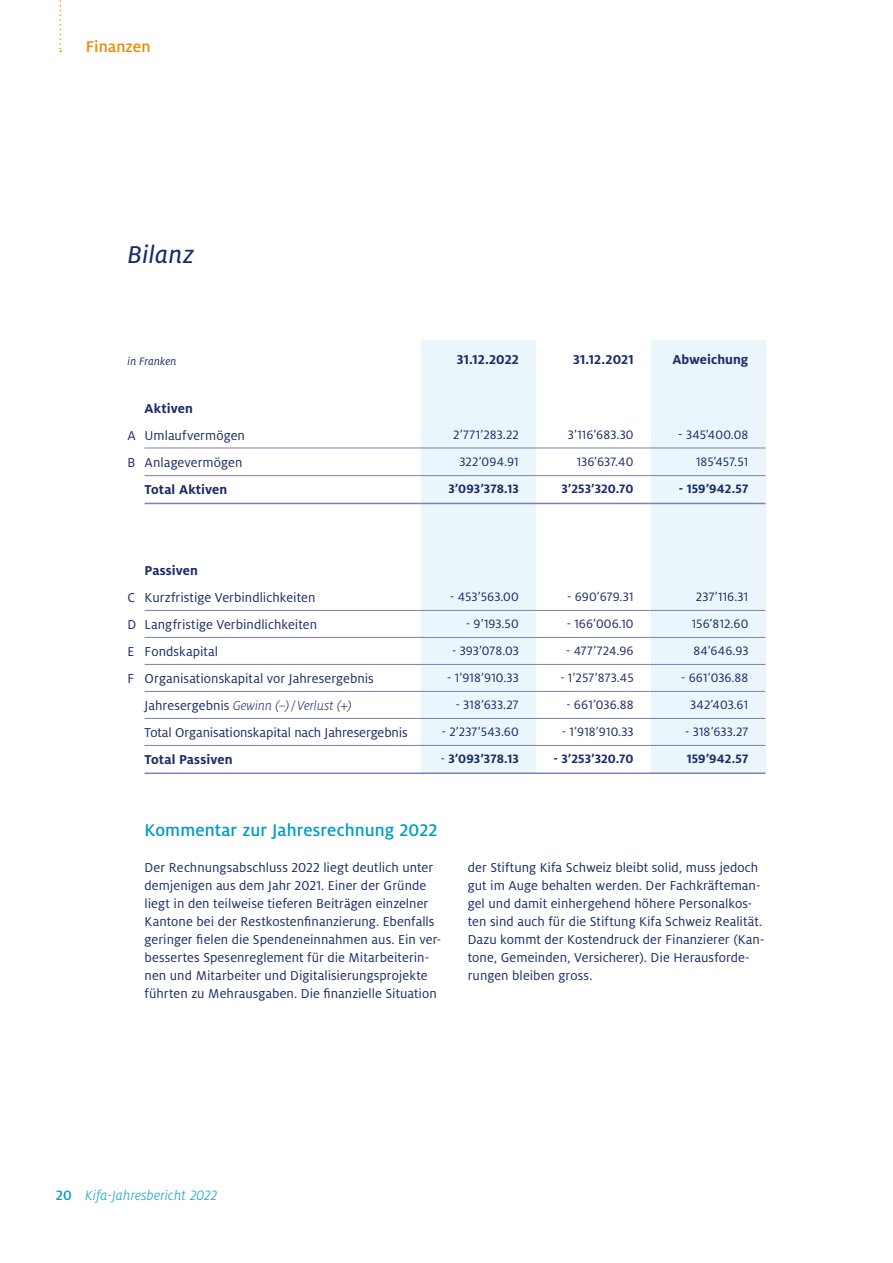
<style>
.page{position:relative;width:893px;height:1263px;background:#fff}
.page>*{position:absolute;margin:0;border:0;box-sizing:border-box;transform-origin:0 0}
.t1{font:27px "Milo Pro Text Ita";letter-spacing:.01em;color:#1a2b68}
.t2{font:500 18.75px "Milo Pro";letter-spacing:.005em;color:#009dc5}
.t3{font:500 17.25px "Milo Pro";letter-spacing:.005em;color:#f18700}
.t4{font:italic 300 15px "Milo Pro";letter-spacing:.015em;color:#009dc5}
.t5{font:14.25px/18px "Milo Pro";color:#1a2b68}
.t6{font:700 14.25px "Milo Pro";letter-spacing:.005em;color:#1a2b68}
.t7{font:italic 300 14.25px "Milo Pro";color:#1a2b68}
.t8{font:13.5px/27px "Milo Pro";letter-spacing:.015em;color:#1a2b68;text-align:right}
.t9{font:700 13.5px "Milo Pro";letter-spacing:.005em;color:#1a2b68}
.t10{font:italic 12px "Milo Pro";letter-spacing:.005em;color:#1a2b68}
.s1{font-weight:400;font-style:normal}
.s2{font-weight:400}
.s3{font-size:14.25px}
.s4{font-weight:500;font-style:normal}
</style>
<div class="page">
<div style="left:421px;top:340px;width:115px;height:433px;background:#eaf6fb"></div>
<div style="left:651px;top:340px;width:114px;height:433px;background:#eaf6fb"></div>
<hr style="left:145px;top:448px;width:620px;height:1px;background:#7f80ac">
<hr style="left:145px;top:475px;width:620px;height:1px;background:#7f80ac">
<hr style="left:145px;top:610px;width:620px;height:1px;background:#7f80ac">
<hr style="left:145px;top:637px;width:620px;height:1px;background:#7f80ac">
<hr style="left:145px;top:664px;width:620px;height:1px;background:#7f80ac">
<hr style="left:145px;top:691px;width:620px;height:1px;background:#7f80ac">
<hr style="left:145px;top:718px;width:620px;height:1px;background:#7f80ac">
<hr style="left:145px;top:745px;width:620px;height:1px;background:#7f80ac">
<hr style="left:145px;top:503px;width:620px;height:1px;background:#7f80ac">
<hr style="left:145px;top:772px;width:620px;height:2px;background:#7f80ac">
<svg style="left:60px;top:0;width:1px;height:52px"></svg>
<p class="t3" style="left:86px;top:37px;width:66px">Finanzen</p>
<h1 class="t1" style="left:128px;top:240px;width:68px">Bilanz</h1>
<p class="t10" style="left:128px;top:354px;width:50px">in Franken</p>
<p class="t6" style="left:145px;top:400px;width:50px">Aktiven</p>
<p class="t5" style="left:128px;top:422px;width:119px;line-height:27px">A Umlaufvermögen<br>B Anlagevermögen</p>
<p class="t6" style="left:145px;top:481px;width:84px">Total Aktiven</p>
<p class="t6" style="left:145px;top:562px;width:55px">Passiven</p>
<p class="t5" style="left:128px;top:588px;width:189px">C Kurzfristige Verbindlichkeiten</p>
<p class="t5" style="left:128px;top:615px;width:191px">D Langfristige Verbindlichkeiten</p>
<p class="t5" style="left:128px;top:642px;width:92px">E Fondskapital</p>
<p class="t5" style="left:128px;top:669px;width:248px">F Organisationskapital vor Jahresergebnis</p>
<p class="t7" style="left:145px;top:697px;width:208px"><span class="s1">Jahresergebnis</span> Gewinn (–)/ Verlust (+)</p>
<p class="t5" style="left:145px;top:723px;width:265px">Total Organisationskapital nach Jahresergebnis</p>
<p class="t6" style="left:145px;top:751px;width:89px">Total Passiven</p>
<p class="t6" style="left:457px;top:352px;width:63px">31.12.2022</p>
<p class="t8" style="left:453px;top:422px;width:67px;text-align:center">2’771’283.22<br>322’094.91</p>
<p class="t9" style="left:448px;top:481px;width:72px">3’093’378.13</p>
<p class="t8" style="left:450px;top:584px;width:70px">- 453’563.00</p>
<p class="t8" style="left:466px;top:611px;width:54px">- 9’193.50</p>
<p class="t8" style="left:452px;top:638px;width:68px">- 393’078.03</p>
<p class="t8" style="left:447px;top:665px;width:73px">- 1’918’910.33</p>
<p class="t8" style="left:456px;top:692px;width:65px">- 318’633.27</p>
<p class="t8" style="left:442px;top:719px;width:78px">- 2’237’543.60</p>
<p class="t9" style="left:441px;top:751px;width:79px"><span class="s2">-</span> 3’093’378.13</p>
<p class="t6" style="left:573px;top:352px;width:62px">31.12.2021</p>
<p class="t8" style="left:568px;top:422px;width:67px">3’116’683.30<br>136’637.40</p>
<p class="t9" style="left:561px;top:481px;width:74px">3’253’320.70</p>
<p class="t8" style="left:567px;top:584px;width:68px">- 690’679.31</p>
<p class="t8" style="left:567px;top:611px;width:68px">- 166’006.10</p>
<p class="t8" style="left:566px;top:638px;width:69px">- 477’724.96</p>
<p class="t8" style="left:560px;top:665px;width:75px">- 1’257’873.45</p>
<p class="t8" style="left:566px;top:692px;width:69px">- 661’036.88</p>
<p class="t8" style="left:562px;top:719px;width:73px">- 1’918’910.33</p>
<p class="t9" style="left:554px;top:751px;width:82px">- 3’253’320.70</p>
<p class="t6" style="left:672px;top:352px;width:77px">Abweichung</p>
<p class="t8" style="left:678px;top:422px;width:72px"><span class="s3">-</span> 345’400.08<br>185’457.51</p>
<p class="t9" style="left:679px;top:481px;width:71px">- 159’942.57</p>
<p class="t8" style="left:692px;top:584px;width:58px;text-align:center">237’116.31<br>156’812.60<br>84’646.93</p>
<p class="t8" style="left:681px;top:665px;width:69px">- 661’036.88<br>342’403.61</p>
<p class="t8" style="left:685px;top:719px;width:65px">- 318’633.27</p>
<p class="t9" style="left:687px;top:751px;width:63px">159’942.57</p>
<h2 class="t2" style="left:145px;top:820px;width:294px">Kommentar zur Jahresrechnung 2022</h2>
<p class="t5" style="left:145px;top:859px;width:298px">Der Rechnungsabschluss 2022 liegt deutlich unter demjenigen aus dem Jahr 2021. Einer der Gründe liegt in den teilweise tieferen Beiträgen einzelner Kantone bei der Restkostenfinanzierung. Ebenfalls geringer fielen die Spendeneinnahmen aus. Ein ver&shy;bessertes Spesenreglement für die Mitarbeiterin&shy;nen und Mitarbeiter und Digitalisierungsprojekte führten zu Mehrausgaben. Die finanzielle Situation</p>
<p class="t5" style="left:468px;top:859px;width:298px">der Stiftung Kifa Schweiz bleibt solid, muss jedoch gut im Auge behalten werden. Der Fachkräfteman&shy;gel und damit einhergehend höhere Personalkos&shy;ten sind auch für die Stiftung Kifa Schweiz Realität.<br>Dazu kommt der Kostendruck der Finanzierer (Kan&shy;tone, Gemeinden, Versicherer). Die Herausforde&shy;rungen bleiben gross.</p>
<p class="t4" style="left:56px;top:1187px;width:163px"><span class="s4">20</span> Kifa-Jahresbericht 2022</p>
</div>
